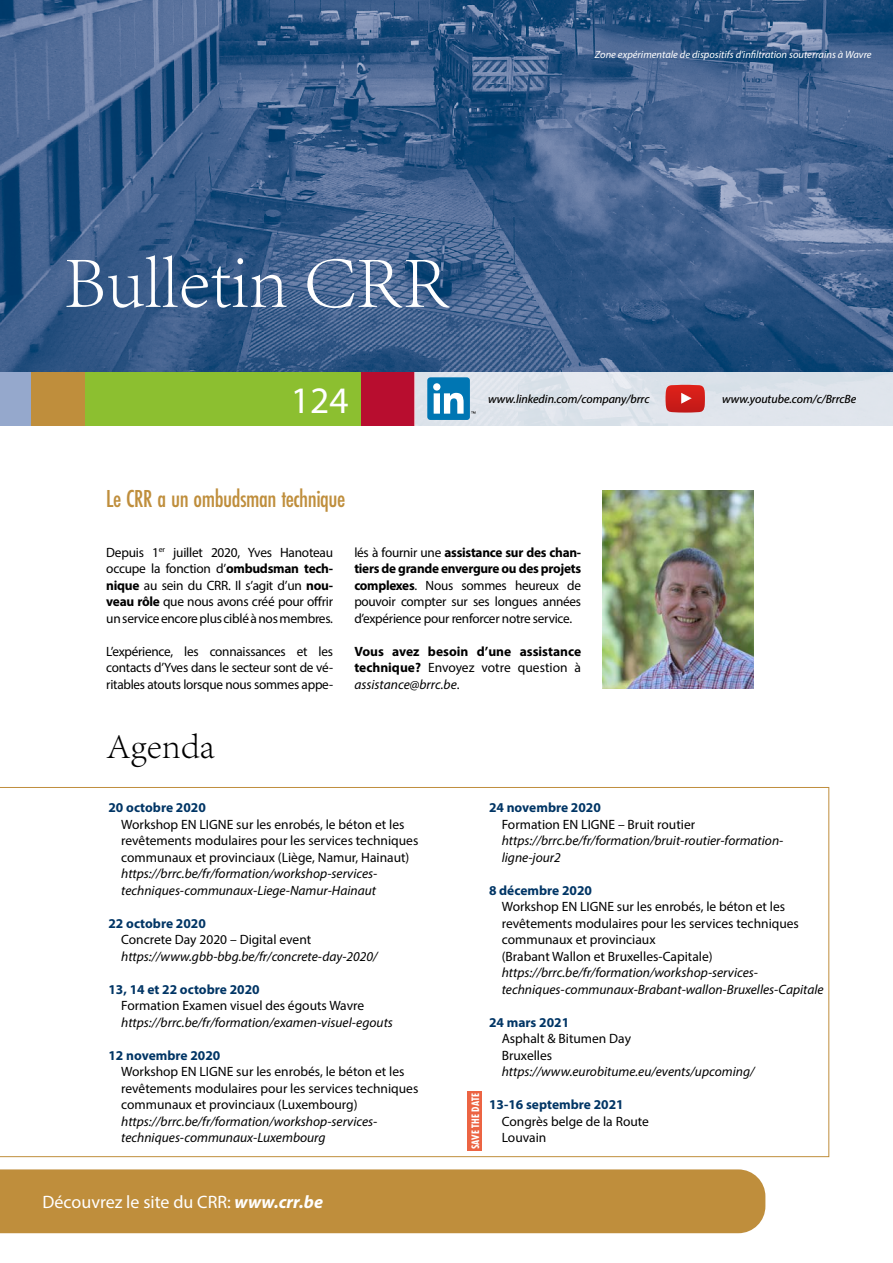
<style>
.page{position:relative;width:893px;height:1263px;background:#fff}
.page>*{position:absolute;margin:0;border:0;box-sizing:border-box;transform-origin:0 0}
.t1{font:300 75px "Adobe Song Std";color:#fff}
.t2{font:37.5px "Myriad Pro";color:#fff}
.t3{font:300 36px "Adobe Song Std";color:#000}
.h1_orange{font:500 25.5px "Futura PT Cond";letter-spacing:-.02em;color:#bf8e3c}
.t4{font:18px "Myriad Pro";color:#fff}
.agendaP2{font:13.5px/16.5px "Myriad Pro";color:#000}
.agendaP2-2{font:italic 13.5px/16.5px "Myriad Pro";color:#000}
.t5{font:700 13.5px/16.5px "Myriad Pro";color:#000;text-align:justify}
.t6{font:italic 12px "Myriad Pro";color:#000}
.t7{font:700 11.25px "Futura PT Cond";color:#fff}
.t8{font:italic 10.5px "Myriad Pro";color:#fff}
.s1{font-weight:700}
.s2{font-weight:400}
.s3{font-weight:400;font-style:italic}
.s4{font-weight:700;color:#003565}
.s5{font-style:italic}
.s6{font-weight:700;font-style:normal;color:#003565}
.s7{font-style:normal}
.s8{font-weight:700;font-style:italic}
</style>
<div class="page">
<img style="left:0;top:0;width:893px;height:372px">
<div style="left:0;top:372px;width:53px;height:53px;background:#95a8cc"></div>
<div style="left:0;top:1169px;width:765px;height:64px;background:#bf8e3c"></div>
<div style="left:32px;top:372px;width:53px;height:53px;background:#bf8e3c"></div>
<div style="left:85px;top:372px;width:276px;height:53px;background:#8cbf30"></div>
<div style="left:361px;top:372px;width:54px;height:53px;background:#b80d2f"></div>
<div style="left:415px;top:372px;width:478px;height:53px;background:#dfe5ec"></div>
<div style="left:427px;top:377px;width:43px;height:43px;background:#0076b3;border-radius:3px"></div>
<svg style="left:433px;top:383px;width:31px;height:31px"></svg>
<svg style="left:471px;top:411px;width:4px;height:3px"></svg>
<svg style="left:666px;top:385px;width:39px;height:27px"></svg>
<svg style="left:0;top:787px;width:829px;height:370px"></svg>
<img style="left:602px;top:491px;width:152px;height:198px">
<div style="left:468px;top:1091px;width:14px;height:60px;background:#ec6443"></div>
<p class="t8" style="left:595px;top:48px;width:278px">Zone expérimentale de dispositifs d’infiltration souterrains à Wavre</p>
<h1 class="t1" style="left:64px;top:239px;width:388px">Bulletin CRR</h1>
<p class="t2" style="left:291px;top:377px;width:59px">124</p>
<p class="t6" style="left:488px;top:391px;width:163px">www.linkedin.com/company/brrc</p>
<p class="t6" style="left:722px;top:391px;width:136px">www.youtube.com/c/BrrcBe</p>
<p class="h1_orange" style="left:106px;top:484px;width:240px">Le CRR a un ombudsman technique</p>
<p class="agendaP2" style="left:106px;top:544px;width:228px;text-align:justify">Depuis 1<sup>er</sup> juillet 2020, Yves Hanoteau occupe la fonction d’<span class="s1">ombudsman tech&shy;nique</span> au sein du CRR. Il s’agit d’un <span class="s1">nou&shy;veau rôle</span> que nous avons créé pour offrir un service encore plus ciblé à nos membres.</p>
<p class="agendaP2" style="left:106px;top:643px;width:228px;text-align:justify">L’expérience, les connaissances et les contacts d’Yves dans le secteur sont de vé&shy;ritables atouts lorsque nous sommes appe-</p>
<p class="agendaP2" style="left:354px;top:544px;width:228px;text-align:justify">lés à fournir une <span class="s1">assistance sur des chan&shy;tiers de grande envergure ou des projets complexes</span>. Nous sommes heureux de pouvoir compter sur ses longues années d’expérience pour renforcer notre service.</p>
<p class="t5" style="left:354px;top:642px;width:228px">Vous avez besoin d’une assistance technique? <span class="s2">Envoyez votre question à </span><span class="s3">assistance@brrc.be</span><span class="s2">.</span></p>
<p class="t3" style="left:106px;top:726px;width:110px">Agenda</p>
<p class="agendaP2" style="left:121px;top:799px;width:299px;text-indent:-13px"><span class="s4">20 octobre 2020<br></span>Workshop EN LIGNE sur les enrobés, le béton et les revêtements modulaires pour les services techniques communaux et provinciaux (Liège, Namur, Hainaut) <span class="s5">https://brrc.be/fr/formation/workshop-services&shy;techniques-communaux-Liege-Namur-Hainaut</span></p>
<p class="agendaP2-2" style="left:121px;top:915px;width:258px;text-indent:-13px"><span class="s6">22 octobre 2020<br></span><span class="s7">Concrete Day 2020 – Digital event </span>https://www.gbb-bbg.be/fr/concrete-day-2020/</p>
<p class="agendaP2-2" style="left:121px;top:981px;width:273px;text-indent:-13px"><span class="s6">13, 14 et 22 octobre 2020<br></span><span class="s7">Formation Examen visuel des égouts Wavre </span>https://brrc.be/fr/formation/examen-visuel-egouts</p>
<p class="agendaP2" style="left:121px;top:1047px;width:299px;text-indent:-13px"><span class="s4">12 novembre 2020<br></span>Workshop EN LIGNE sur les enrobés, le béton et les revêtements modulaires pour les services techniques communaux et provinciaux (Luxembourg) <span class="s5">https://brrc.be/fr/formation/workshop-services&shy;techniques-communaux-Luxembourg</span></p>
<h3 class="t4" style="left:43px;top:1191px;width:282px">Découvrez le site du CRR: <span class="s8">www.crr.be</span></h3>
<p class="t7" style="left:469px;top:1149px;width:57px;rotate:-90deg">SAVE THE DATE</p>
<p class="agendaP2-2" style="left:502px;top:799px;width:283px;text-indent:-13px"><span class="s6">24 novembre 2020<br></span><span class="s7">Formation EN LIGNE – Bruit routier </span>https://brrc.be/fr/formation/bruit-routier-formation&shy;ligne-jour2</p>
<p class="agendaP2" style="left:502px;top:882px;width:323px;text-indent:-13px"><span class="s4">8 décembre 2020<br></span>Workshop EN LIGNE sur les enrobés, le béton et les revêtements modulaires pour les services techniques communaux et provinciaux<br>(Brabant Wallon et Bruxelles-Capitale) <span class="s5">https://brrc.be/fr/formation/workshop-services&shy;techniques-communaux-Brabant-wallon-Bruxelles-Capitale</span></p>
<p class="agendaP2-2" style="left:502px;top:1014px;width:254px;text-indent:-13px"><span class="s6">24 mars 2021<br></span><span class="s7">Asphalt &amp; Bitumen Day<br>Bruxelles </span>https://www.eurobitume.eu/events/upcoming/</p>
<p class="agendaP2" style="left:502px;top:1096px;width:149px;text-indent:-13px"><span class="s4">13-16 septembre 2021<br></span>Congrès belge de la Route<br>Louvain</p>
</div>
